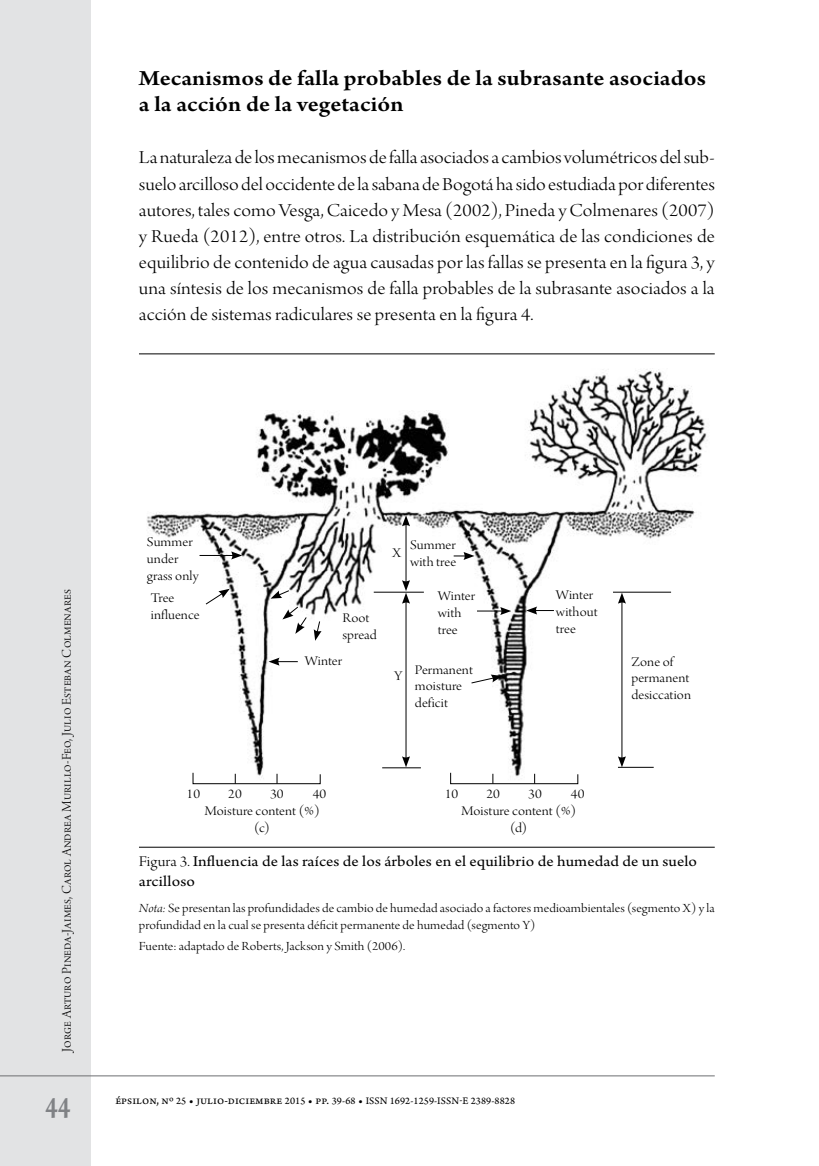
<style>
.page{position:relative;width:819px;height:1166px;background:#fff}
.page>*{position:absolute;margin:0;border:0;box-sizing:border-box;transform-origin:0 0}
.t1{font:31.5px "Arno Pro Smbd Caption";color:#808285;scale:.75 1}
._07Tit_1{font:600 22.75px/26.2px "Arno Pro";letter-spacing:.005em;color:#000;scale:1.1 1}
._01Body{font:19.25px/26.2px "Arno Pro Light Display";letter-spacing:.005em;color:#000;text-align:justify;scale:1.1 1}
._21Tif_graf{font:15.75px/20.1px "Arno Pro";letter-spacing:.005em;color:#000;scale:1.1 1}
.t2{font:14px/16.8px "Arno Pro Light Display";letter-spacing:.01em;color:#000;scale:1.1 1}
.t3{font:14px "Arno Pro Light Display";letter-spacing:.01em;color:#000}
._17Fte_Cuad{font:13.12px/16.4px "Arno Pro Light Display";letter-spacing:.005em;color:#000;scale:1.1 1}
.t4{font:10.5px "Arno Pro Sm Text";letter-spacing:.01em;color:#000}
.s1{font-family:"Arno Pro Light Display"}
.s2{font-family:"Arno Pro Light Italic Display"}
.s3{font-size:12.25px}
</style>
<div class="page">
<div style="left:0;top:0;width:91px;height:1166px;background:#e2e3e4"></div>
<hr style="left:0;top:1075px;width:714px;height:1px;background:#6d6e71">
<hr style="left:139px;top:353px;width:575px;height:1px;background:#000">
<hr style="left:139px;top:847px;width:575px;height:1px;background:#000">
<img style="left:147px;top:369px;width:561px;height:416px">
<svg style="left:192px;top:772px;width:129px;height:12px"></svg>
<svg style="left:449px;top:772px;width:129px;height:12px"></svg>
<hr style="left:374px;top:592px;width:50px;height:1px;background:#000">
<hr style="left:382px;top:767px;width:39px;height:1px;background:#000">
<hr style="left:618px;top:767px;width:35px;height:1px;background:#000">
<hr style="left:613px;top:592px;width:58px;height:1px;background:#000">
<svg style="left:470px;top:674px;width:32px;height:10px"></svg>
<svg style="left:477px;top:607px;width:34px;height:8px"></svg>
<svg style="left:526px;top:606px;width:28px;height:8px"></svg>
<hr style="left:621px;top:601px;width:1px;height:158px;background:#000">
<svg style="left:618px;top:593px;width:8px;height:11px"></svg>
<svg style="left:618px;top:756px;width:8px;height:11px"></svg>
<hr style="left:405px;top:523px;width:1px;height:60px;background:#000">
<svg style="left:402px;top:515px;width:8px;height:11px"></svg>
<hr style="left:405px;top:601px;width:1px;height:158px;background:#000">
<svg style="left:402px;top:580px;width:8px;height:24px"></svg>
<svg style="left:402px;top:756px;width:8px;height:11px"></svg>
<svg style="left:453px;top:552px;width:21px;height:8px"></svg>
<svg style="left:314px;top:620px;width:7px;height:21px"></svg>
<svg style="left:282px;top:606px;width:25px;height:28px"></svg>
<svg style="left:270px;top:589px;width:20px;height:10px"></svg>
<hr style="left:199px;top:555px;width:35px;height:1px;background:#000">
<svg style="left:231px;top:551px;width:11px;height:8px"></svg>
<svg style="left:205px;top:589px;width:25px;height:16px"></svg>
<svg style="left:268px;top:657px;width:30px;height:9px"></svg>
<p class="_07Tit_1" style="left:139px;top:66px;width:517px">Mecanismos de falla probables de la subrasante asociados a la acción de la vegetación</p>
<p class="_01Body" style="left:139px;top:146px;width:525px">La naturaleza de los mecanismos de falla asociados a cambios volumétricos del sub&shy;suelo arcilloso del occidente de la sabana de Bogotá ha sido estudiada por diferentes autores, tales como Vesga, Caicedo y Mesa (2002), Pineda y Colmenares (2007) y Rueda (2012), entre otros. La distribución esquemática de las condiciones de equilibrio de contenido de agua causadas por las fallas se presenta en la fgura 3, y una síntesis de los mecanismos de falla probables de la subrasante asociados a la acción de sistemas radiculares se presenta en la fgura 4.</p>
<p class="t3" style="left:59px;top:1052px;width:464px;rotate:-90deg">Jorge Arturo Pineda-Jaimes, Carol Andrea Murillo-Feo, Julio Esteban Colmenares</p>
<h1 class="t1" style="left:46px;top:1088px;width:34px">44</h1>
<p class="t2" style="left:147px;top:534px;width:48px">Summer under grass only</p>
<p class="t2" style="left:151px;top:591px;width:46px">Tree influence</p>
<p class="t2" style="left:342px;top:611px;width:33px">Root spread</p>
<p class="t2" style="left:305px;top:653px;width:35px">Winter</p>
<p class="t2" style="left:392px;top:545px;width:10px">X</p>
<p class="t2" style="left:410px;top:537px;width:43px">Summer with tree</p>
<p class="t2" style="left:438px;top:588px;width:35px">Winter with tree</p>
<p class="t2" style="left:394px;top:668px;width:9px">Y</p>
<p class="t2" style="left:415px;top:662px;width:54px">Permanent moisture deficit</p>
<p class="t2" style="left:556px;top:587px;width:39px">Winter without tree</p>
<p class="t2" style="left:187px;top:787px;width:14px">10</p>
<p class="t2" style="left:228px;top:787px;width:14px">20</p>
<p class="t2" style="left:270px;top:787px;width:14px">30</p>
<p class="t2" style="left:313px;top:787px;width:14px">40</p>
<p class="t2" style="left:444px;top:787px;width:14px">10</p>
<p class="t2" style="left:486px;top:787px;width:14px">20</p>
<p class="t2" style="left:528px;top:787px;width:14px">30</p>
<p class="t2" style="left:570px;top:787px;width:14px">40</p>
<p class="t2" style="left:204px;top:803px;width:106px;text-align:center">Moisture content (%) (c)</p>
<p class="t2" style="left:461px;top:803px;width:106px;text-align:center">Moisture content (%) (d)</p>
<p class="t2" style="left:631px;top:654px;width:56px">Zone of permanent desiccation</p>
<p class="_21Tif_graf" style="left:139px;top:851px;width:509px"><span class="s1">Figura 3.</span> Influencia de las raíces de los árboles en el equilibrio de humedad de un suelo arcilloso</p>
<p class="_17Fte_Cuad" style="left:139px;top:901px;width:525px"><span class="s2">Nota:</span> Se presentan las profundidades de cambio de humedad asociado a factores medioambientales (segmento X) y la profundidad en la cual se presenta déficit permanente de humedad (segmento Y)</p>
<p class="_17Fte_Cuad" style="left:139px;top:939px;width:243px">Fuente: adaptado de Roberts, Jackson y Smith (2006).</p>
<p class="t4" style="left:115px;top:1094px;width:401px"><span class="s3">épsilon, nº</span> 25 <span class="s3">• julio-diciembre</span> 2015 <span class="s3">• pp.</span> 39-68 <span class="s3">•</span> ISSN 1692-1259-ISSN-E 2389-8828</p>
</div>
